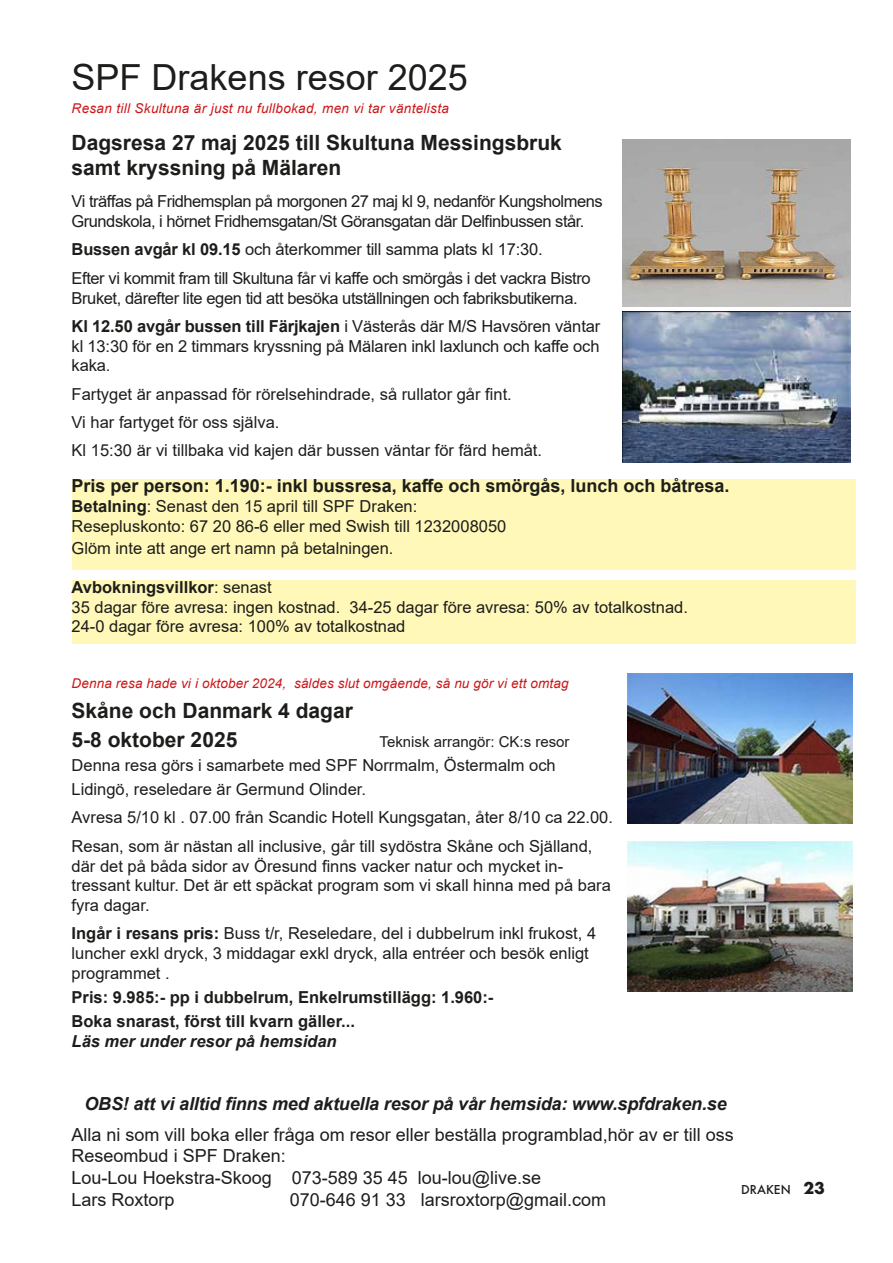
<style>
.page{position:relative;width:893px;height:1263px;background:#fff}
.page>*{position:absolute;margin:0;border:0;box-sizing:border-box;transform-origin:0 0}
.t1{font:36px "Arial";color:#1d1d1b}
.t2{font:700 21px/25.2px "Arial";color:#1d1d1b}
.t3{font:18px/21.6px "Arial";color:#1d1d1b}
.t4{font:700 18px "Arial";color:#1d1d1b}
.t5{font:italic 700 18px "Arial";letter-spacing:-.01em;color:#1d1d1b}
.t6{font:16.5px/19.8px "Arial";color:#1d1d1b}
.t7{font:16.5px/28.3px "Arial";letter-spacing:-.025em;color:#1d1d1b}
.t8{font:16.5px/19.8px "Arial";letter-spacing:-.03em;color:#1d1d1b}
.t9{font:700 16.5px/24px "Arial";color:#1d1d1b}
.t10{font:italic 700 16.5px "Arial";color:#1d1d1b}
.t11{font:15px "Arial";color:#1d1d1b}
.t12{font:italic 13.5px "Arial";letter-spacing:.01em;color:#cd1719}
.t13{font:500 13.5px "Futura PT";color:#1d1d1b}
.s1{font-weight:700}
.s2{font-weight:700;font-size:18px}
</style>
<div class="page">
<div style="left:72px;top:479px;width:783px;height:91px;background:#fff8b9"></div>
<div style="left:72px;top:581px;width:783px;height:63px;background:#fff8b9"></div>
<div style="left:621px;top:311px;width:231px;height:155px;background:#1d1d1b;opacity:.5"></div>
<img style="left:622px;top:140px;width:228px;height:166px">
<img style="left:627px;top:674px;width:226px;height:150px">
<img style="left:627px;top:841px;width:226px;height:151px">
<p class="t1" style="left:72px;top:52px;width:398px">SPF Drakens resor 2025</p>
<p class="t12" style="left:72px;top:100px;width:379px">Resan till Skultuna är just nu fullbokad, men vi tar väntelista</p>
<p class="t2" style="left:72px;top:130px;width:492px">Dagsresa 27 maj 2025 till Skultuna Messingsbruk samt kryssning på Mälaren</p>
<p class="t8" style="left:72px;top:192px;width:532px">Vi träffas på Fridhemsplan på morgonen 27 maj kl 9, nedanför Kungsholmens<br>Grundskola, i hörnet Fridhemsgatan/St Göransgatan där Delfinbussen står.</p>
<p class="t7" style="left:72px;top:235px;width:520px"><span class="s1">Bussen avgår kl 09.15</span> och återkommer till samma plats kl 17:30.<br>Efter vi kommit fram till Skultuna får vi kaffe och smörgås i det vackra Bistro</p>
<p class="t7" style="left:72px;top:283px;width:530px">Bruket, därefter lite egen tid att besöka utställningen och fabriksbutikerna.<br><span class="s1">Kl 12.50 avgår bussen till Färjkajen</span> i Västerås där M/S Havsören väntar</p>
<p class="t6" style="left:72px;top:336px;width:529px">kl 13:30 för en 2 timmars kryssning på Mälaren inkl laxlunch och kaffe och kaka.</p>
<p class="t6" style="left:72px;top:380px;width:472px;line-height:28.3px">Fartyget är anpassad för rörelsehindrade, så rullator går fint.<br>Vi har fartyget för oss själva.<br>Kl 15:30 är vi tillbaka vid kajen där bussen väntar för färd hemåt.</p>
<p class="t4" style="left:72px;top:473px;width:659px">Pris per person: 1.190:- inkl bussresa, kaffe och smörgås, lunch och båtresa.</p>
<p class="t6" style="left:72px;top:496px;width:436px"><span class="s1">Betalning</span>: Senast den 15 april till SPF Draken:<br>Resepluskonto: 67 20 86-6 eller med Swish till 1232008050</p>
<p class="t6" style="left:72px;top:538px;width:323px">Glöm inte att ange ert namn på betalningen.</p>
<p class="t6" style="left:72px;top:577px;width:618px"><span class="s1">Avbokningsvillkor</span>: senast<br>35 dagar före avresa: ingen kostnad. 34-25 dagar före avresa: 50% av totalkostnad.<br>24-0 dagar före avresa: 100% av totalkostnad</p>
<p class="t12" style="left:72px;top:675px;width:498px">Denna resa hade vi i oktober 2024, såldes slut omgående, så nu gör vi ett omtag</p>
<p class="t2" style="left:72px;top:696px;width:283px;line-height:29.4px">Skåne och Danmark 4 dagar<br>5-8 oktober 2025</p>
<p class="t11" style="left:379px;top:731px;width:192px">Teknisk arrangör: CK:s resor</p>
<p class="t6" style="left:72px;top:753px;width:486px;line-height:24px">Denna resa görs i samarbete med SPF Norrmalm, Östermalm och<br>Lidingö, reseledare är Germund Olinder.</p>
<p class="t6" style="left:72px;top:803px;width:543px;line-height:28.3px">Avresa 5/10 kl . 07.00 från Scandic Hotell Kungsgatan, åter 8/10 ca 22.00.<br>Resan, som är nästan all inclusive, går till sydöstra Skåne och Själland,</p>
<p class="t6" style="left:72px;top:856px;width:541px">där det på båda sidor av Öresund finns vacker natur och mycket in&shy;tressant kultur. Det är ett späckat program som vi skall hinna med på bara fyra dagar.</p>
<p class="t6" style="left:72px;top:924px;width:526px"><span class="s1">Ingår i resans pris:</span> Buss t/r, Reseledare, del i dubbelrum inkl frukost, 4 luncher exkl dryck, 3 middagar exkl dryck, alla entréer och besök enligt programmet .</p>
<p class="t9" style="left:72px;top:985px;width:423px">Pris: 9.985:- pp i dubbelrum, Enkelrumstillägg: 1.960:-<br>Boka snarast, först till kvarn gäller...</p>
<p class="t10" style="left:72px;top:1030px;width:267px">Läs mer under resor på hemsidan</p>
<p class="t5" style="left:84px;top:1092px;width:644px">OBS! att vi alltid finns med aktuella resor på vår hemsida: www.spfdraken.se</p>
<p class="t3" style="left:72px;top:1123px;width:664px">Alla ni som vill boka eller fråga om resor eller beställa programblad,hör av er till oss Reseombud i SPF Draken:<br>Lou-Lou Hoekstra-Skoog 073-589 35 45 lou-lou@live.se<br>Lars Roxtorp</p>
<p class="t3" style="left:290px;top:1188px;width:318px">070-646 91 33 larsroxtorp@gmail.com</p>
<p class="t13" style="left:741px;top:1181px;width:85px">DRAKEN <span class="s2">23</span></p>
</div>
